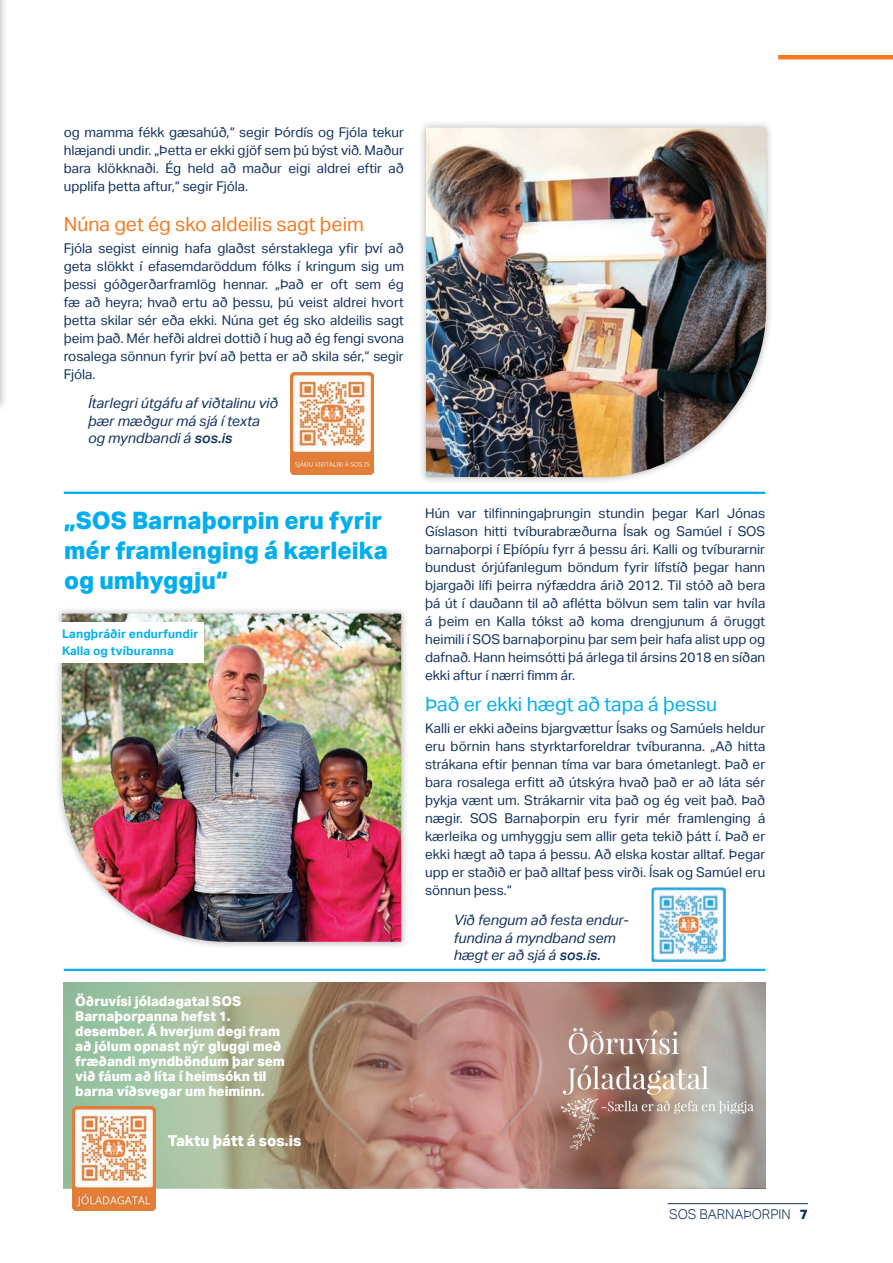
<style>
.page{position:relative;width:893px;height:1263px;background:#fff}
.page>*{position:absolute;margin:0;border:0;box-sizing:border-box;transform-origin:0 0}
.t1{font:800 24px/30px "Aktiv Grotesk";color:#00aeef}
.t2{font:19.5px "Aktiv Grotesk";color:#f47921}
.t3{font:19.5px "Aktiv Grotesk";color:#00aeef}
.t4{font:800 15px "Aktiv Grotesk";color:#fff}
.t5{font:italic 14.25px/17.1px "Aktiv Grotesk";color:#12315f}
.t6{font:13.5px/18px "Aktiv Grotesk";color:#12315f;text-align:justify}
.t7{font:800 13.5px/15px "Aktiv Grotesk";color:#fff}
.t8{font:300 13.5px "Aktiv Grotesk";color:#12315f}
.t9{font:700 12px/16.5px "Aktiv Grotesk";letter-spacing:.01em;color:#00aeef}
.s1{font-weight:500}
.s2{font-weight:800}
</style>
<div class="page">
<hr style="left:668px;top:1203px;width:140px;height:1px;background:#12315f">
<div style="left:54px;top:606px;width:355px;height:343px;background:#231f20;opacity:.35"></div>
<img style="left:62px;top:614px;width:339px;height:328px">
<div style="left:0;top:622px;width:204px;height:41px;background:#fff"></div>
<hr style="left:778px;top:55px;width:115px;height:4px;background:#f47921">
<div style="left:0;top:0;width:8px;height:413px;background:#231f20;opacity:.35"></div>
<img style="left:0;top:0;width:1px;height:405px">
<div style="left:418px;top:120px;width:356px;height:365px;background:#231f20;opacity:.35"></div>
<img style="left:426px;top:128px;width:340px;height:349px">
<hr style="left:64px;top:492px;width:701px;height:2px;background:#00aeef">
<img style="left:651px;top:887px;width:75px;height:75px">
<svg style="left:66px;top:985px;width:697px;height:200px;background:#aa9883"></svg>
<img style="left:551px;top:1015px;width:208px;height:142px">
<img style="left:72px;top:1107px;width:84px;height:103px">
<img style="left:291px;top:373px;width:82px;height:102px">
<hr style="left:64px;top:969px;width:701px;height:2px;background:#00aeef">
<p class="t6" style="left:64px;top:123px;width:342px">og mamma fékk gæsahúð,“ segir Þórdís og Fjóla tekur hlæjandi undir. „Þetta er ekki gjöf sem þú býst við. Maður bara klökknaði. Ég held að maður eigi aldrei eftir að upplifa þetta aftur,“ segir Fjóla.</p>
<h2 class="t2" style="left:64px;top:213px;width:302px">Núna get ég sko aldeilis sagt þeim</h2>
<p class="t6" style="left:64px;top:239px;width:342px">Fjóla segist einnig hafa glaðst sérstaklega yfir því að geta slökkt í efasemdaröddum fólks í kringum sig um þessi góðgerðarframlög hennar. „Það er oft sem ég fæ að heyra; hvað ertu að þessu, þú veist aldrei hvort þetta skilar sér eða ekki. Núna get ég sko aldeilis sagt þeim það. Mér hefði aldrei dottið í hug að ég fengi svona rosalega sönnun fyrir því að þetta er að skila sér,“ segir Fjóla.</p>
<p class="t5" style="left:88px;top:395px;width:191px">Ítarlegri útgáfu af viðtalinu við þær mæðgur má sjá í texta og myndbandi á <span class="s1">sos.is</span></p>
<h1 class="t1" style="left:64px;top:505px;width:325px">„SOS Barnaþorpin eru fyrir mér framlenging á kærleika og umhyggju“</h1>
<p class="t9" style="left:62px;top:626px;width:138px">Langþráðir endurfundir<br>Kalla og tvíburanna</p>
<p class="t7" style="left:75px;top:993px;width:211px">Öðruvísi jóladagatal SOS<br>Barnaþorpanna hefst 1. desember. Á hverjum degi fram að jólum opnast nýr gluggi með fræðandi myndböndum þar sem við fáum að líta í heimsókn til barna víðsvegar um heiminn.</p>
<p class="t4" style="left:168px;top:1132px;width:135px">Taktu þátt á sos.is</p>
<p class="t6" style="left:425px;top:504px;width:342px">Hún var tilfinningaþrungin stundin þegar Karl Jónas Gíslason hitti tvíburabræðurna Ísak og Samúel í SOS barnaþorpi í Eþíópíu fyrr á þessu ári. Kalli og tvíburarnir bundust órjúfanlegum böndum fyrir lífstíð þegar hann bjargaði lífi þeirra nýfæddra árið 2012. Til stóð að bera þá út í dauðann til að aflétta bölvun sem talin var hvíla á þeim en Kalla tókst að koma drengjunum á öruggt heimili í SOS barnaþorpinu þar sem þeir hafa alist upp og dafnað. Hann heimsótti þá árlega til ársins 2018 en síðan ekki aftur í nærri fimm ár.</p>
<h2 class="t3" style="left:425px;top:693px;width:293px">Það er ekki hægt að tapa á þessu</h2>
<p class="t6" style="left:425px;top:720px;width:342px">Kalli er ekki aðeins bjargvættur Ísaks og Samúels heldur eru börnin hans styrktarforeldrar tvíburanna. „Að hitta strákana eftir þennan tíma var bara ómetanlegt. Það er bara rosalega erfitt að útskýra hvað það er að láta sér þykja vænt um. Strákarnir vita það og ég veit það. Það nægir. SOS Barnaþorpin eru fyrir mér framlenging á kærleika og umhyggju sem allir geta tekið þátt í. Það er ekki hægt að tapa á þessu. Að elska kostar alltaf. Þegar upp er staðið er það alltaf þess virði. Ísak og Samúel eru sönnun þess.“</p>
<p class="t5" style="left:454px;top:912px;width:176px">Við fengum að festa endur&shy;fundina á myndband sem hægt er að sjá á <span class="s1">sos.is.</span></p>
<p class="t8" style="left:669px;top:1207px;width:140px">SOS BARNAÞORPIN <span class="s2">7</span></p>
</div>
